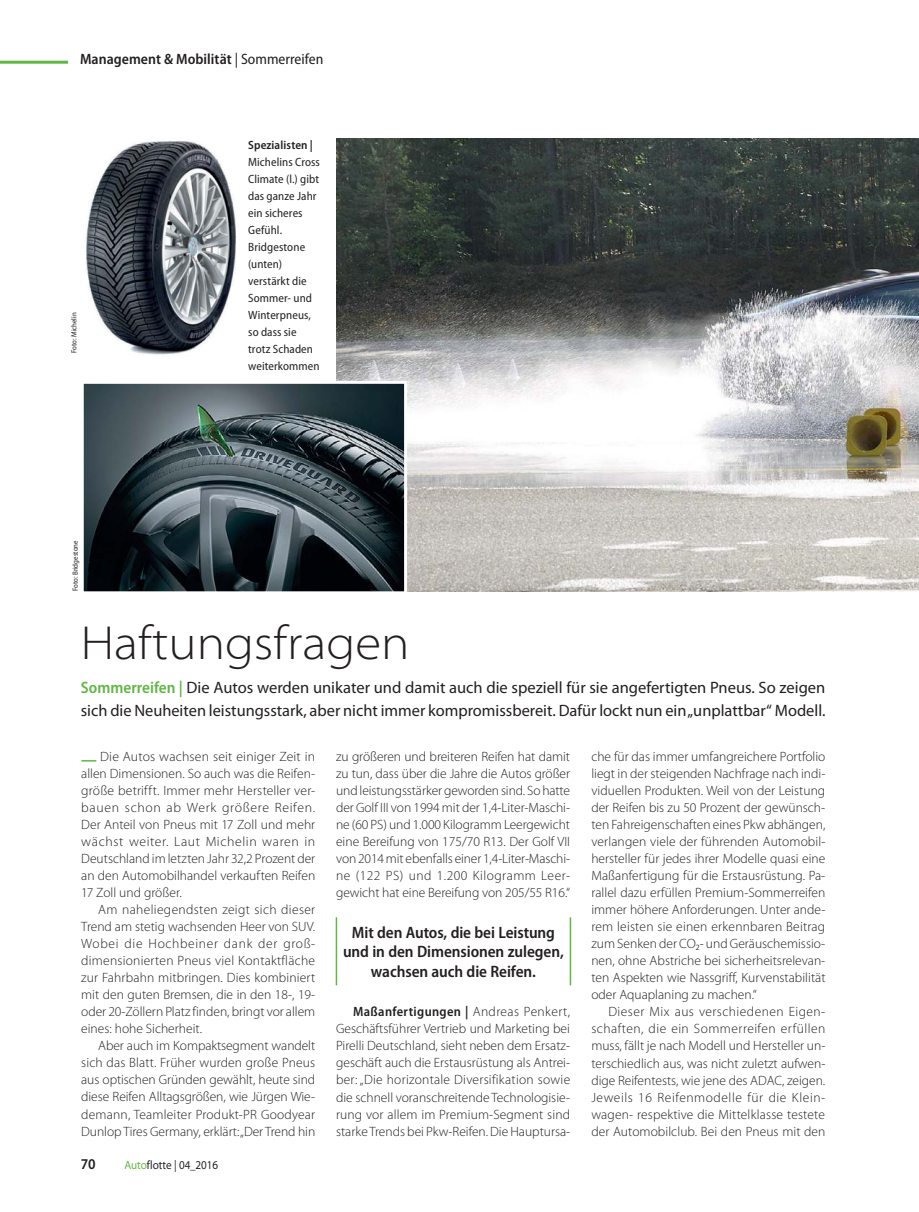
<style>
.page{position:relative;width:919px;height:1212px;background:#fff}
.page>*{position:absolute;margin:0;border:0;box-sizing:border-box;transform-origin:0 0}
.t1{font:300 semi-expanded 48px "Myriad Pro";color:#231f20}
.t2{font:16.5px/22.5px "Myriad Pro";color:#231f20}
.t3{font:600 semi-condensed 16.5px/19.5px "Myriad Pro";letter-spacing:-.005em;color:#231f20;text-align:center}
.t4{font:600 semi-condensed 15px "Myriad Pro";color:#231f20}
.t5{font:300 13.5px/17px "Myriad Pro";color:#231f20;text-align:justify}
.t6{font:semi-condensed 12px/17px "Myriad Pro";letter-spacing:.01em;color:#231f20}
.t7{font:semi-expanded 12px "Myriad Pro";color:#231f20;scale:.85 1}
.t8{font:600 semi-condensed 12px "Myriad Pro";letter-spacing:.01em;color:#231f20}
.t9{font:semi-condensed 7.5px "Myriad Pro";color:#231f20}
.s1{font-weight:400}
.s2{font-weight:600;font-stretch:semi-condensed;color:#61b645}
.s3{color:#61b645}
.s4{font-weight:600;font-stretch:semi-condensed}
</style>
<div class="page">
<img style="left:336px;top:138px;width:582px;height:453px">
<hr style="left:0;top:61px;width:68px;height:3px;background:#61b645">
<hr style="left:335px;top:917px;width:2px;height:68px;background:#61b645">
<hr style="left:569px;top:917px;width:2px;height:68px;background:#61b645">
<img style="left:86px;top:141px;width:150px;height:214px">
<img style="left:85px;top:385px;width:318px;height:205px">
<div style="left:81px;top:381px;width:326px;height:213px;border:3px solid #fff"></div>
<p class="t4" style="left:80px;top:53px;width:245px">Management &amp; Mobilität <span class="s1">| Sommerreifen</span></p>
<p class="t9" style="left:71px;top:353px;width:42px;rotate:-90deg">Foto: Michelin</p>
<p class="t9" style="left:72px;top:591px;width:52px;rotate:-90deg">Foto: Bridgestone</p>
<p class="t8" style="left:248px;top:140px;width:66px">Spezialisten |</p>
<p class="t6" style="left:248px;top:155px;width:73px">Michelins Cross<br>Climate (l.) gibt das ganze Jahr ein sicheres<br>Gefühl.<br>Bridgestone (unten) verstärkt die<br>Sommer- und<br>Winterpneus, so dass sie trotz Schaden weiterkommen</p>
<h1 class="t1" style="left:81px;top:614px;width:330px">Haftungsfragen</h1>
<p class="t2" style="left:81px;top:678px;width:746px"><span class="s2">Sommerreifen |</span> Die Autos werden unikater und damit auch die speziell für sie angefertigten Pneus. So zeigen sich die Neuheiten leistungsstark, aber nicht immer kompromissbereit. Dafür lockt nun ein „unplattbar“ Modell.</p>
<p class="t5" style="left:81px;top:750px;width:235px;text-indent:19px">Die Autos wachsen seit einiger Zeit in allen Dimensionen. So auch was die Reifen&shy;größe betrifft. Immer mehr Hersteller ver&shy;bauen schon ab Werk größere Reifen.<br>Der Anteil von Pneus mit 17 Zoll und mehr wächst weiter. Laut Michelin waren in Deutschland im letzten Jahr 32,2 Prozent der an den Automobilhandel verkauften Reifen 17 Zoll und größer.</p>
<p class="t5" style="left:81px;top:903px;width:235px;text-indent:17px">Am naheliegendsten zeigt sich dieser Trend am stetig wachsenden Heer von SUV.<br>Wobei die Hochbeiner dank der groß&shy;dimensionierten Pneus viel Kontaktfläche zur Fahrbahn mitbringen. Dies kombiniert mit den guten Bremsen, die in den 18-, 19- oder 20-Zöllern Platz finden, bringt vor allem eines: hohe Sicherheit.</p>
<p class="t5" style="left:81px;top:1039px;width:235px;text-indent:17px">Aber auch im Kompaktsegment wandelt sich das Blatt. Früher wurden große Pneus aus optischen Gründen gewählt, heute sind diese Reifen Alltagsgrößen, wie Jürgen Wie&shy;demann, Teamleiter Produkt-PR Goodyear Dunlop Tires Germany, erklärt: „Der Trend hin</p>
<p class="t4" style="left:81px;top:1159px;width:16px">70</p>
<p class="t7" style="left:124px;top:1158px;width:112px"><span class="s3">Auto</span>flotte | 04_2016</p>
<p class="t5" style="left:336px;top:750px;width:235px">zu größeren und breiteren Reifen hat damit zu tun, dass über die Jahre die Autos größer und leistungsstärker geworden sind. So hatte der Golf III von 1994 mit der 1,4-Liter-Maschi&shy;ne (60 PS) und 1.000 Kilogramm Leergewicht eine Bereifung von 175/70 R13. Der Golf VII von 2014 mit ebenfalls einer 1,4-Liter-Maschi&shy;ne (122 PS) und 1.200 Kilogramm Leer&shy;gewicht hat eine Bereifung von 205/55 R16.“</p>
<p class="t3" style="left:343px;top:924px;width:222px">Mit den Autos, die bei Leistung und in den Dimensionen zulegen, wachsen auch die Reifen.</p>
<p class="t5" style="left:336px;top:1005px;width:235px;text-indent:17px"><span class="s4">Maßanfertigungen |</span> Andreas Penkert, Geschäftsführer Vertrieb und Marketing bei Pirelli Deutschland, sieht neben dem Ersatz&shy;geschäft auch die Erstausrüstung als Antrei&shy;ber: „Die horizontale Diversifikation sowie die schnell voranschreitende Technologisie&shy;rung vor allem im Premium-Segment sind starke Trends bei Pkw-Reifen. Die Hauptursa-</p>
<p class="t5" style="left:591px;top:750px;width:235px">che für das immer umfangreichere Portfolio liegt in der steigenden Nachfrage nach indi&shy;viduellen Produkten. Weil von der Leistung der Reifen bis zu 50 Prozent der gewünsch&shy;ten Fahreigenschaften eines Pkw abhängen, verlangen viele der führenden Automobil&shy;hersteller für jedes ihrer Modelle quasi eine Maßanfertigung für die Erstausrüstung. Pa&shy;rallel dazu erfüllen Premium-Sommerreifen immer höhere Anforderungen. Unter ande&shy;rem leisten sie einen erkennbaren Beitrag zum Senken der CO₂- und Geräuschemissio&shy;nen, ohne Abstriche bei sicherheitsrelevan&shy;ten Aspekten wie Nassgriff, Kurvenstabilität oder Aquaplaning zu machen.“</p>
<p class="t5" style="left:591px;top:1005px;width:235px;text-indent:17px">Dieser Mix aus verschiedenen Eigen&shy;schaften, die ein Sommerreifen erfüllen muss, fällt je nach Modell und Hersteller un&shy;terschiedlich aus, was nicht zuletzt aufwen&shy;dige Reifentests, wie jene des ADAC, zeigen.<br>Jeweils 16 Reifenmodelle für die Klein&shy;wagen- respektive die Mittelklasse testete der Automobilclub. Bei den Pneus mit den</p>
</div>
